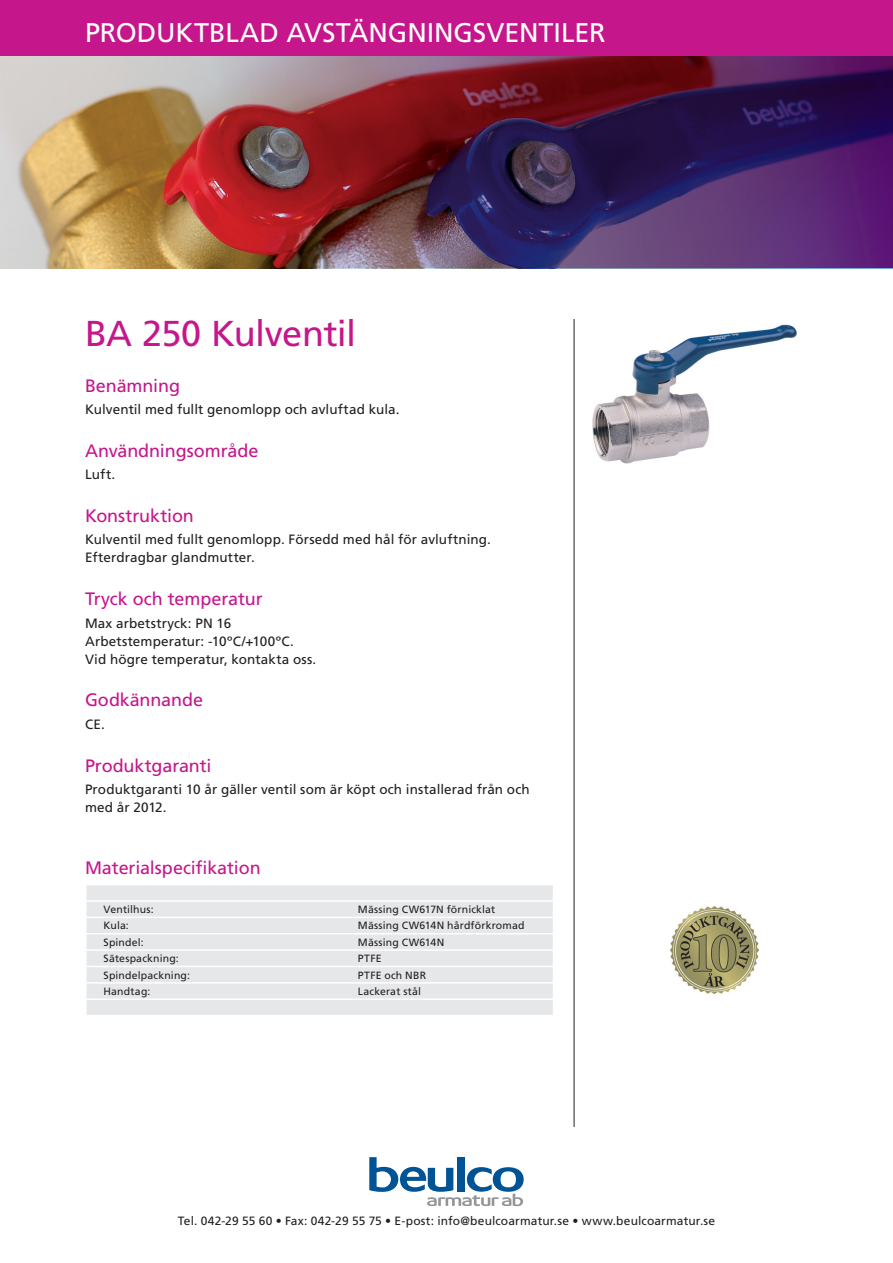
<style>
.page{position:relative;width:893px;height:1263px;background:#fff}
.page>*{position:absolute;margin:0;border:0;box-sizing:border-box;transform-origin:0 0}
.Artikelgrupp{font:36px "Frutiger LT Std";letter-spacing:-.02em;color:#c5168c}
.Produktgruppsrubrik{font:27px "Frutiger LT Std";color:#fff}
.Mellanrubrik{font:18px "Frutiger LT Std";letter-spacing:-.005em;color:#c5168c}
.Materialspecrubrik{font:18px "Frutiger LT Std";letter-spacing:-.01em;color:#c5168c}
.Brödtext{font:13.5px/18px "Frutiger LT Std";letter-spacing:.01em;color:#231f20}
.t1{font:12px "Frutiger LT Std";letter-spacing:.01em;color:#231f20}
.MaterialspecText{font:10.5px "Frutiger LT Std";letter-spacing:.015em;color:#231f20}
</style>
<div class="page">
<img style="left:0;top:55px;width:893px;height:213px">
<div style="left:0;top:0;width:893px;height:55px;background:#c5168c"></div>
<svg style="left:369px;top:1157px;width:155px;height:49px"></svg>
<hr style="left:574px;top:319px;width:1px;height:808px;background:#231f20">
<div style="left:87px;top:885px;width:466px;height:130px;background:#e6e7e9"></div>
<hr style="left:85px;top:900px;width:469px;height:2px;background:#fff">
<hr style="left:85px;top:916px;width:469px;height:2px;background:#fff">
<hr style="left:85px;top:933px;width:469px;height:1px;background:#fff">
<hr style="left:85px;top:949px;width:469px;height:2px;background:#fff">
<hr style="left:85px;top:966px;width:469px;height:1px;background:#fff">
<hr style="left:85px;top:982px;width:469px;height:1px;background:#fff">
<hr style="left:85px;top:998px;width:469px;height:2px;background:#fff">
<svg style="left:86px;top:885px;width:1px;height:130px"></svg>
<img style="left:592px;top:324px;width:205px;height:140px">
<img style="left:671px;top:906px;width:87px;height:87px">
<p class="Produktgruppsrubrik" style="left:85px;top:16px;width:491px">PRODUKTBLAD Avstängningsventiler</p>
<p class="Artikelgrupp" style="left:85px;top:312px;width:273px">BA 250 Kulventil</p>
<p class="Mellanrubrik" style="left:85px;top:375px;width:96px">Benämning</p>
<p class="Brödtext" style="left:85px;top:401px;width:316px">Kulventil med fullt genomlopp och avluftad kula.</p>
<p class="Mellanrubrik" style="left:85px;top:440px;width:175px">Användningsområde</p>
<p class="Brödtext" style="left:85px;top:466px;width:32px">Luft.</p>
<p class="Mellanrubrik" style="left:85px;top:505px;width:110px">Konstruktion</p>
<p class="Brödtext" style="left:85px;top:531px;width:407px">Kulventil med fullt genomlopp. Försedd med hål för avluftning.</p>
<p class="Brödtext" style="left:85px;top:549px;width:171px">Efterdragbar glandmutter.</p>
<p class="Mellanrubrik" style="left:85px;top:588px;width:179px">Tryck och temperatur</p>
<p class="Brödtext" style="left:85px;top:614px;width:148px">Max arbetstryck: PN 16</p>
<p class="Brödtext" style="left:85px;top:632px;width:210px">Arbetstemperatur: -10ºC/+100ºC.</p>
<p class="Brödtext" style="left:85px;top:650px;width:233px">Vid högre temperatur, kontakta oss.</p>
<p class="Mellanrubrik" style="left:85px;top:690px;width:120px">Godkännande</p>
<p class="Brödtext" style="left:85px;top:715px;width:21px">CE.</p>
<p class="Mellanrubrik" style="left:85px;top:755px;width:128px">Produktgaranti</p>
<p class="Brödtext" style="left:85px;top:780px;width:446px">Produktgaranti 10 år gäller ventil som är köpt och installerad från och med år 2012.</p>
<p class="Materialspecrubrik" style="left:85px;top:857px;width:177px">Materialspecifikation</p>
<p class="MaterialspecText" style="left:104px;top:903px;width:52px">Ventilhus:</p>
<p class="MaterialspecText" style="left:358px;top:903px;width:139px">Mässing CW617N förnicklat</p>
<p class="MaterialspecText" style="left:104px;top:920px;width:27px">Kula:</p>
<p class="MaterialspecText" style="left:358px;top:920px;width:168px">Mässing CW614N hårdförkromad</p>
<p class="MaterialspecText" style="left:104px;top:936px;width:42px">Spindel:</p>
<p class="MaterialspecText" style="left:358px;top:936px;width:86px">Mässing CW614N</p>
<p class="MaterialspecText" style="left:104px;top:952px;width:77px">Sätespackning:</p>
<p class="MaterialspecText" style="left:358px;top:952px;width:25px">PTFE</p>
<p class="MaterialspecText" style="left:104px;top:969px;width:88px">Spindelpackning:</p>
<p class="MaterialspecText" style="left:358px;top:969px;width:70px">PTFE och N BR</p>
<p class="MaterialspecText" style="left:104px;top:985px;width:48px">Handtag:</p>
<p class="MaterialspecText" style="left:358px;top:985px;width:65px">Lackerat stål</p>
<p class="t1" style="left:178px;top:1214px;width:539px">Tel. 042-29 55 60 • Fax: 042-29 55 75 • E-post: info@beulcoarmatur.se • www.beulcoarmatur.se</p>
</div>
